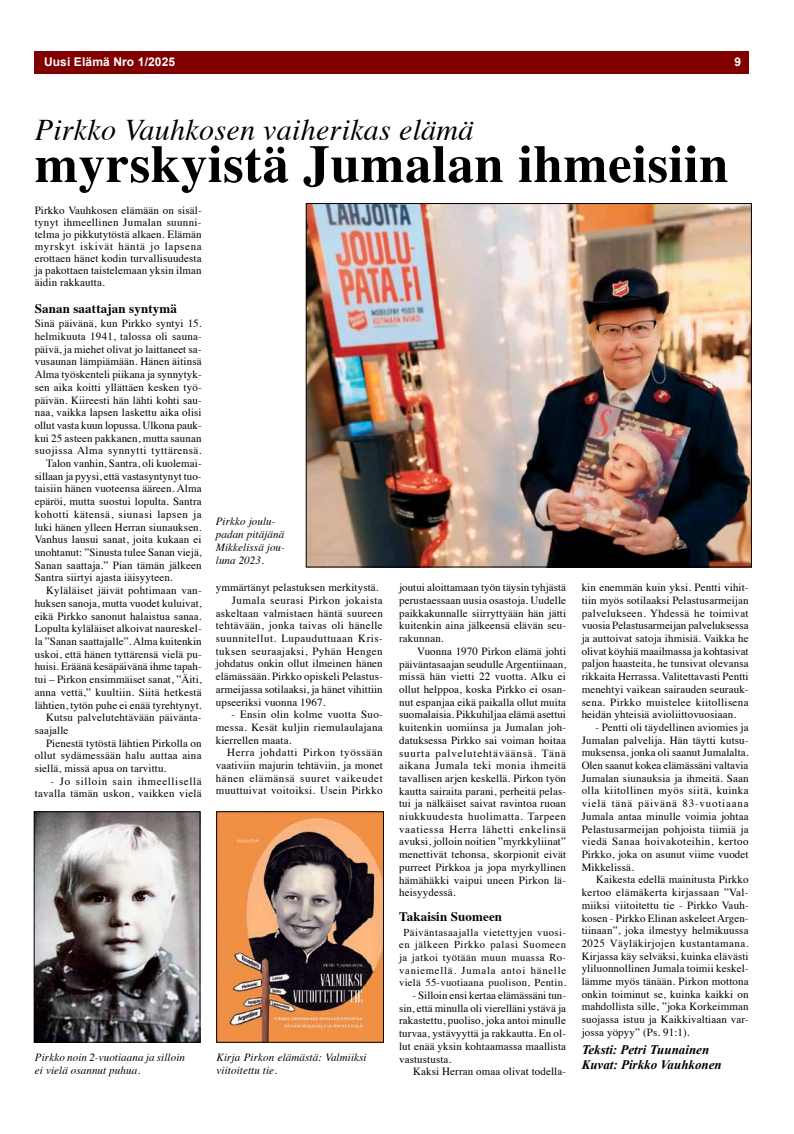
<style>
.page{position:relative;width:794px;height:1134px;background:#fff}
.page>*{position:absolute;margin:0;border:0;box-sizing:border-box;transform-origin:0 0}
.t1{font:700 53px "Times";letter-spacing:.01em;color:#000}
.t2{font:italic 30px "Times";letter-spacing:.01em;color:#000}
.t3{font:italic 700 13px/15.6px "Times New Roman";color:#000}
.t4{font:700 13px "Times";letter-spacing:.01em;color:#000}
.t5{font:700 12px "Arial";letter-spacing:.01em;color:#fff}
.t6{font:11px/12.7px "Times";letter-spacing:.01em;color:#000;text-align:justify}
.t7{font:italic 11px/13px "Times";letter-spacing:.01em;color:#000}
.t8{font:11px "Times";letter-spacing:.045em;color:#000}
.t9{font:11px "Times";letter-spacing:.04em;color:#000}
.t10{font:11px "Times";letter-spacing:.03em;color:#000}
.t11{font:11px "Times";letter-spacing:.035em;color:#000}
.t12{font:10.6px/12.7px "Times";letter-spacing:.04em;color:#000;text-align:center}
.s1{font-size:52px}
.s2{font-size:10.6px}
</style>
<div class="page">
<div style="left:34px;top:51px;width:714px;height:23px;background:#800000"></div>
<img style="left:36px;top:813px;width:162px;height:228px">
<div style="left:34px;top:811px;width:166px;height:232px;border:1px solid #000"></div>
<img style="left:218px;top:813px;width:163px;height:227px">
<div style="left:216px;top:811px;width:167px;height:231px;border:1px solid #000"></div>
<img style="left:308px;top:205px;width:441px;height:360px">
<p class="t5" style="left:44px;top:54px;width:133px">Uusi Elämä Nro 1/2025</p>
<p class="t5" style="left:734px;top:54px;width:8px">9</p>
<h2 class="t2" style="left:35px;top:103px;width:440px">Pirkko Vauhkosen vaiherikas elämä</h2>
<h1 class="t1" style="left:35px;top:113px;width:695px"><span class="s1">m</span>yrskyistä Jumalan ihmeisiin</h1>
<p class="t6" style="left:35px;top:203px;width:168px;line-height:12px">Pirkko Vauhkosen elämään on sisäl&shy;tynyt ihmeellinen Jumalan suunni&shy;telma jo pikkutytöstä alkaen. Elämän myrskyt iskivät häntä jo lapsena erottaen hänet kodin turvallisuudesta ja pakottaen taistelemaan yksin ilman äidin rakkautta<span class="s2">.</span></p>
<p class="t4" style="left:35px;top:296px;width:144px">Sanan saattajan syntymä</p>
<p class="t6" style="left:35px;top:316px;width:168px">Sinä päivänä, kun Pirkko syntyi 15.</p>
<p class="t6" style="left:35px;top:329px;width:168px">helmikuuta 1941, talossa oli sauna-</p>
<p class="t6" style="left:35px;top:342px;width:168px">päivä, ja miehet olivat jo laittaneet sa-</p>
<p class="t6" style="left:35px;top:354px;width:168px">vusaunan lämpiämään. Hänen äitinsä</p>
<p class="t6" style="left:35px;top:367px;width:168px">Alma työskenteli piikana ja synnytyk-</p>
<p class="t6" style="left:35px;top:380px;width:168px">sen aika koitti yllättäen kesken työ-</p>
<p class="t6" style="left:35px;top:393px;width:168px">päivän. Kiireesti hän lähti kohti sau-</p>
<p class="t6" style="left:35px;top:405px;width:168px">naa, vaikka lapsen laskettu aika olisi</p>
<p class="t6" style="left:35px;top:418px;width:168px">ollut vasta kuun lopussa. Ulkona pauk-</p>
<p class="t6" style="left:35px;top:431px;width:168px">kui 25 asteen pakkanen, mutta saunan</p>
<p class="t9" style="left:35px;top:440px;width:168px">suojissa Alma synnytti tyttärensä.</p>
<p class="t6" style="left:46px;top:456px;width:157px">Talon vanhin, Santra, oli kuolemai-</p>
<p class="t6" style="left:35px;top:469px;width:168px">sillaan ja pyysi, että vastasyntynyt tuo-</p>
<p class="t6" style="left:35px;top:481px;width:168px">taisiin hänen vuoteensa ääreen. Alma</p>
<p class="t6" style="left:35px;top:494px;width:168px">epäröi, mutta suostui lopulta. Santra</p>
<p class="t8" style="left:35px;top:504px;width:168px">kohotti kätensä, siunasi lapsen ja</p>
<p class="t6" style="left:35px;top:520px;width:168px">luki hänen ylleen Herran siunauksen.</p>
<p class="t6" style="left:35px;top:532px;width:168px">Vanhus lausui sanat, joita kukaan ei</p>
<p class="t6" style="left:35px;top:545px;width:168px">unohtanut: ”Sinusta tulee Sanan viejä,</p>
<p class="t6" style="left:35px;top:558px;width:168px">Sanan saattaja.” Pian tämän jälkeen</p>
<p class="t6" style="left:35px;top:570px;width:139px">Santra siirtyi ajasta iäisyyteen.</p>
<p class="t6" style="left:46px;top:583px;width:157px">Kyläläiset jäivät pohtimaan van-</p>
<p class="t6" style="left:35px;top:596px;width:168px">huksen sanoja, mutta vuodet kuluivat,</p>
<p class="t6" style="left:35px;top:608px;width:168px">eikä Pirkko sanonut halaistua sanaa.</p>
<p class="t6" style="left:35px;top:621px;width:168px">Lopulta kyläläiset alkoivat naureskel-</p>
<p class="t6" style="left:35px;top:634px;width:169px">la ”Sanan saattajalle”. Alma kuitenkin</p>
<p class="t6" style="left:35px;top:647px;width:168px">uskoi, että hänen tyttärensä vielä pu-</p>
<p class="t6" style="left:35px;top:659px;width:168px">huisi. Eräänä kesäpäivänä ihme tapah-</p>
<p class="t6" style="left:35px;top:672px;width:168px">tui – Pirkon ensimmäiset sanat, ”Äiti,</p>
<p class="t6" style="left:35px;top:685px;width:169px">anna vettä,” kuultiin. Siitä hetkestä</p>
<p class="t6" style="left:35px;top:697px;width:168px">lähtien, tytön puhe ei enää tyrehtynyt.</p>
<p class="t6" style="left:46px;top:710px;width:157px">Kutsu palvelutehtävään päivänta-</p>
<p class="t6" style="left:35px;top:723px;width:35px">saajalle</p>
<p class="t6" style="left:46px;top:736px;width:157px">Pienestä tytöstä lähtien Pirkolla on</p>
<p class="t6" style="left:35px;top:748px;width:168px">ollut sydämessään halu auttaa aina</p>
<p class="t6" style="left:35px;top:761px;width:133px">siellä, missä apua on tarvittu.</p>
<p class="t6" style="left:35px;top:774px;width:168px;text-align:right">- Jo silloin sain ihmeellisellä tavalla tämän uskon, vaikken vielä</p>
<p class="t7" style="left:216px;top:514px;width:71px">Pirkko joulu&shy;padan pitäjänä<br>Mikkelissä jou&shy;luna 2023.</p>
<p class="t6" style="left:216px;top:580px;width:164px">ymmärtänyt pelastuksen merkitystä.</p>
<p class="t9" style="left:232px;top:590px;width:153px">Jumala seurasi Pirkon jokaista</p>
<p class="t6" style="left:216px;top:606px;width:168px">askeltaan valmistaen häntä suureen</p>
<p class="t10" style="left:216px;top:615px;width:168px">tehtävään, jonka taivas oli hänelle</p>
<p class="t8" style="left:216px;top:628px;width:168px">suunnitellut. Lupauduttuaan Kris-</p>
<p class="t11" style="left:216px;top:641px;width:168px">tuksen seuraajaksi, Pyhän Hengen</p>
<p class="t6" style="left:216px;top:656px;width:168px">johdatus onkin ollut ilmeinen hänen</p>
<p class="t6" style="left:216px;top:669px;width:168px">elämässään. Pirkko opiskeli Pelastus-</p>
<p class="t6" style="left:216px;top:682px;width:168px">armeijassa sotilaaksi, ja hänet vihittiin</p>
<p class="t6" style="left:216px;top:694px;width:111px">upseeriksi vuonna 1967.</p>
<p class="t6" style="left:216px;top:707px;width:168px;text-indent:16px">- Ensin olin kolme vuotta Suo&shy;messa. Kesät kuljin riemulaulajana kierrellen maata.</p>
<p class="t6" style="left:216px;top:745px;width:168px;text-indent:11px">Herra johdatti Pirkon työssään vaativiin majurin tehtäviin, ja monet hänen elämänsä suuret vaikeudet muuttuivat voitoiksi. Usein Pirkko</p>
<p class="t7" style="left:35px;top:1050px;width:152px">Pirkko noin 2-vuotiaana ja silloin ei vielä osannut puhua.</p>
<p class="t7" style="left:216px;top:1050px;width:152px">Kirja Pirkon elämästä: Valmiiksi viitoitettu tie.</p>
<p class="t6" style="left:399px;top:580px;width:168px">joutui aloittamaan työn täysin tyhjästä perustaessaan uusia osastoja. Uudelle paikkakunnalle siirryttyään hän jätti kuitenkin aina jälkeensä elävän seu&shy;rakunnan.</p>
<p class="t6" style="left:399px;top:644px;width:169px;text-indent:18px">Vuonna 1970 Pirkon elämä johti päiväntasaajan seudulle Argentiinaan, missä hän vietti 22 vuotta. Alku ei ollut helppoa, koska Pirkko ei osan&shy;nut espanjaa eikä paikalla ollut muita suomalaisia. Pikkuhiljaa elämä asettui kuitenkin uomiinsa ja Jumalan joh&shy;datuksessa Pirkko sai voiman hoitaa suurta palvelutehtäväänsä. Tänä aikana Jumala teki monia ihmeitä tavallisen arjen keskellä. Pirkon työn kautta sairaita parani, perheitä pelas&shy;tui ja nälkäiset saivat ravintoa ruoan niukkuudesta huolimatta. Tarpeen vaatiessa Herra lähetti enkelinsä avuksi, jolloin noitien ”myrkkyliinat” menettivät tehonsa, skorpionit eivät purreet Pirkkoa ja jopa myrkyllinen hämähäkki vaipui uneen Pirkon lä&shy;heisyydessä.</p>
<p class="t4" style="left:399px;top:904px;width:104px">Takaisin Suomeen</p>
<p class="t12" style="left:399px;top:925px;width:168px">Päiväntasaajalla vietettyjen vuosi&shy;en jälkeen Pirkko palasi Suomeen ja jatkoi työtään muun muassa Ro&shy;vaniemellä. Jumala antoi hänelle vielä 55-vuotiaana puolison, Pentin.</p>
<p class="t6" style="left:399px;top:988px;width:168px;text-indent:13px">- Silloin ensi kertaa elämässäni tun&shy;sin, että minulla oli vierelläni ystävä ja rakastettu, puoliso, joka antoi minulle turvaa, ystävyyttä ja rakkautta. En ol&shy;lut enää yksin kohtaamassa maallista vastustusta.</p>
<p class="t6" style="left:413px;top:1064px;width:154px">Kaksi Herran omaa olivat todella-</p>
<p class="t6" style="left:581px;top:580px;width:168px">kin enemmän kuin yksi. Pentti vihit&shy;tiin myös sotilaaksi Pelastusarmeijan palvelukseen. Yhdessä he toimivat vuosia Pelastusarmeijan palveluksessa ja auttoivat satoja ihmisiä. Vaikka he olivat köyhiä maailmassa ja kohtasivat paljon haasteita, he tunsivat olevansa rikkaita Herrassa. Valitettavasti Pentti menehtyi vaikean sairauden seurauk&shy;sena. Pirkko muistelee kiitollisena heidän yhteisiä avioliittovuosiaan.</p>
<p class="t6" style="left:581px;top:720px;width:169px;text-indent:14px">- Pentti oli täydellinen aviomies ja Jumalan palvelija. Hän täytti kutsu&shy;muksensa, jonka oli saanut Jumalalta.<br>Olen saanut kokea elämässäni valtavia Jumalan siunauksia ja ihmeitä. Saan olla kiitollinen myös siitä, kuinka vielä tänä päivänä 83-vuotiaana Jumala antaa minulle voimia johtaa Pelastusarmeijan pohjoista tiimiä ja viedä Sanaa hoivakoteihin, kertoo Pirkko, joka on asunut viime vuodet Mikkelissä.</p>
<p class="t6" style="left:581px;top:872px;width:168px;text-indent:14px">Kaikesta edellä mainitusta Pirkko kertoo elämäkerta kirjassaan ”Val&shy;miiksi viitoitettu tie - Pirkko Vauh&shy;kosen - Pirkko Elinan askeleet Argen&shy;tiinaan”, joka ilmestyy helmikuussa 2025 Väyläkirjojen kustantamana.<br>Kirjassa käy selväksi, kuinka elävästi yliluonnollinen Jumala toimii keskel&shy;lämme myös tänään. Pirkon mottona onkin toiminut se, kuinka kaikki on mahdollista sille, ”joka Korkeimman suojassa istuu ja Kaikkivaltiaan var&shy;jossa yöpyy” (Ps. 91:1).</p>
<p class="t3" style="left:581px;top:1041px;width:142px">Teksti: Petri Tuunainen<br>Kuvat: Pirkko Vauhkonen</p>
</div>
